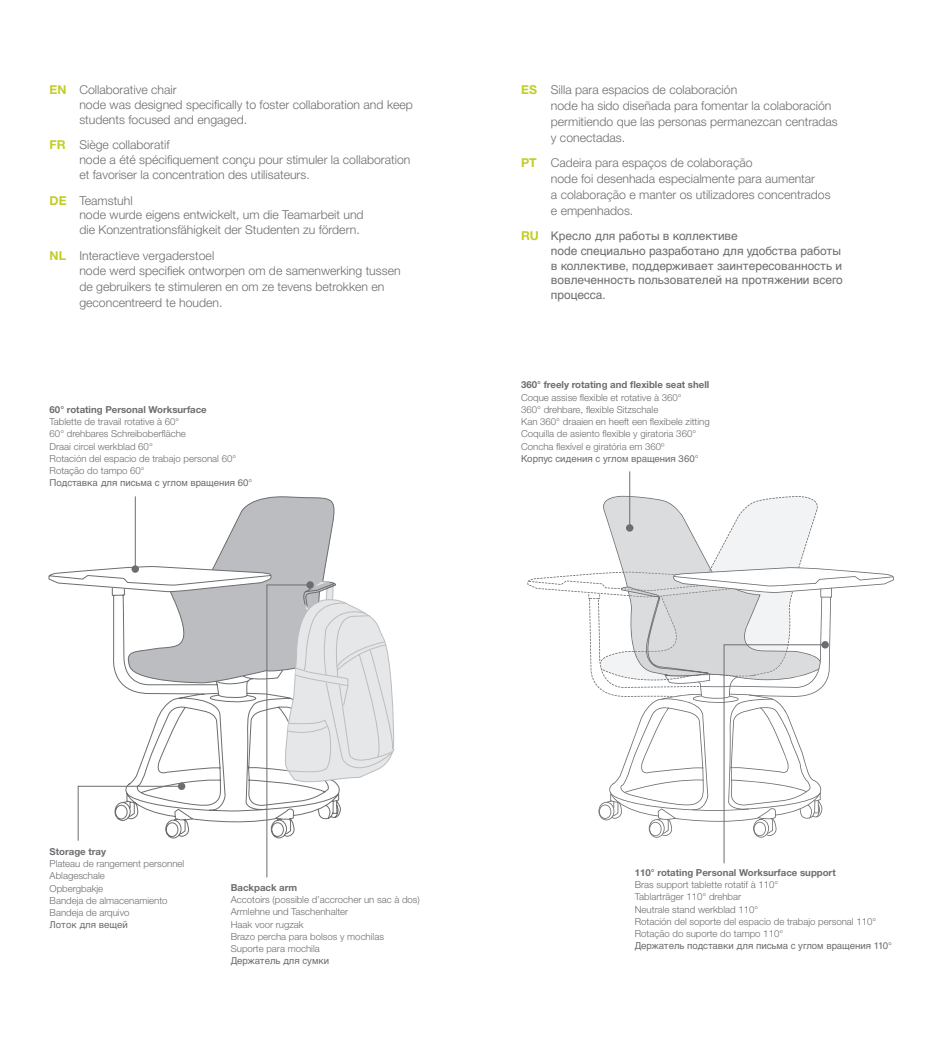
<style>
.page{position:relative;width:943px;height:1042px;background:#fff}
.page>*{position:absolute;margin:0;border:0;box-sizing:border-box;transform-origin:0 0}
.t1{font:300 12.25px/15.8px "Helvetica Neue";color:#6c6d70}
.t2{font:11.9px/14.7px "Helvetica Cyr Upright";color:#6c6d70}
.t3{font:300 9.62px/12.2px "Helvetica Neue";color:#6c6d70}
.t4{font:9.62px "Helvetica Cyr Upright";color:#6c6d70}
.t5{font:700 9.62px "Helvetica Neue";color:#6c6d70}
.s1{font-weight:700;color:#c1ce23}
.s2{font-family:"Helvetica Neue";font-weight:700;font-size:12.25px;color:#c1ce23}
</style>
<div class="page">
<svg style="left:134px;top:496px;width:201px;height:70px"></svg>
<hr style="left:135px;top:496px;width:1px;height:73px;background:#6c6d70">
<hr style="left:629px;top:471px;width:1px;height:57px;background:#6c6d70">
<svg style="left:48px;top:566px;width:346px;height:312px"></svg>
<svg style="left:527px;top:497px;width:366px;height:367px"></svg>
<p class="t1" style="left:79px;top:82px;width:335px;line-height:14.7px;text-indent:-30px"><span class="s1">EN</span> Collaborative chair<br>node was designed specifically to foster collaboration and keep students focused and engaged.</p>
<p class="t1" style="left:79px;top:137px;width:332px;line-height:14.7px;text-indent:-30px"><span class="s1">FR</span> Siège collaboratif<br>node a été spécifiquement conçu pour stimuler la collaboration et favoriser la concentration des utilisateurs.</p>
<p class="t1" style="left:79px;top:193px;width:286px;line-height:14.7px;text-indent:-30px"><span class="s1">DE</span> Teamstuhl<br>node wurde eigens entwickelt, um die Teamarbeit und die Konzentrationsfähigkeit der Studenten zu fördern.</p>
<p class="t1" style="left:79px;top:247px;width:323px;text-indent:-30px"><span class="s1">NL</span> Interactieve vergaderstoel<br>node werd specifiek ontworpen om de samenwerking tussen de gebruikers te stimuleren en om ze tevens betrokken en geconcentreerd te houden.</p>
<p class="t5" style="left:50px;top:403px;width:159px">60° rotating Personal Worksurface</p>
<p class="t3" style="left:50px;top:415px;width:188px">Tablette de travail rotative à 60°<br>60° drehbares Schreiboberfläche<br>Draai circel werkblad 60°<br>Rotación del espacio de trabajo personal 60°<br>Rotação do tampo 60°</p>
<p class="t4" style="left:50px;top:478px;width:204px">Подставка для письма с углом вращения 60°</p>
<p class="t1" style="left:551px;top:82px;width:288px;text-indent:-30px"><span class="s1">ES</span> Silla para espacios de colaboración<br>node ha sido diseñada para fomentar la colaboración permitiendo que las personas permanezcan centradas y conectadas.</p>
<p class="t1" style="left:551px;top:155px;width:281px;text-indent:-30px"><span class="s1">PT</span> Cadeira para espaços de colaboração<br>node foi desenhada especialmente para aumentar<br>a colaboração e manter os utilizadores concentrados e empenhados.</p>
<p class="t2" style="left:551px;top:229px;width:293px;text-indent:-30px"><span class="s2">RU</span> Кресло для работы в коллективе<br>node специально разработано для удобства работы в коллективе, поддерживает заинтересованность и вовлеченность пользователей на протяжении всего процесса.</p>
<p class="t5" style="left:521px;top:379px;width:190px">360° freely rotating and flexible seat shell</p>
<p class="t3" style="left:521px;top:391px;width:190px">Coque assise flexible et rotative à 360°<br>360° drehbare, flexible Sitzschale<br>Kan 360° draaien en heeft een flexibele zitting Coquilla de asiento flexible y giratoria 360° Concha flexível e giratória em 360º</p>
<p class="t4" style="left:521px;top:453px;width:179px">Корпус сидения с углом вращения 360°</p>
<p class="t5" style="left:50px;top:845px;width:58px">Storage tray</p>
<p class="t3" style="left:50px;top:857px;width:136px">Plateau de rangement personnel<br>Ablageschale<br>Opbergbakje<br>Bandeja de almacenamiento<br>Bandeja de arquivo</p>
<p class="t4" style="left:50px;top:919px;width:80px">Лоток для вещей</p>
<p class="t5" style="left:231px;top:881px;width:68px">Backpack arm</p>
<p class="t3" style="left:231px;top:893px;width:191px">Accotoirs (possible d’accrocher un sac à dos)<br>Armlehne und Taschenhalter<br>Haak voor rugzak<br>Brazo percha para bolsos y mochilas<br>Suporte para mochila</p>
<p class="t4" style="left:231px;top:955px;width:100px">Держатель для сумки</p>
<p class="t5" style="left:635px;top:866px;width:202px">110° rotating Personal Worksurface support</p>
<p class="t3" style="left:635px;top:878px;width:243px">Bras support tablette rotatif à 110°<br>Tablarträger 110° drehbar<br>Neutrale stand werkblad 110°<br>Rotación del soporte del espacio de trabajo personal 110° Rotação do suporte do tampo 110°</p>
<p class="t4" style="left:635px;top:940px;width:259px">Держатель подставки для письма с углом вращения 110°</p>
</div>
